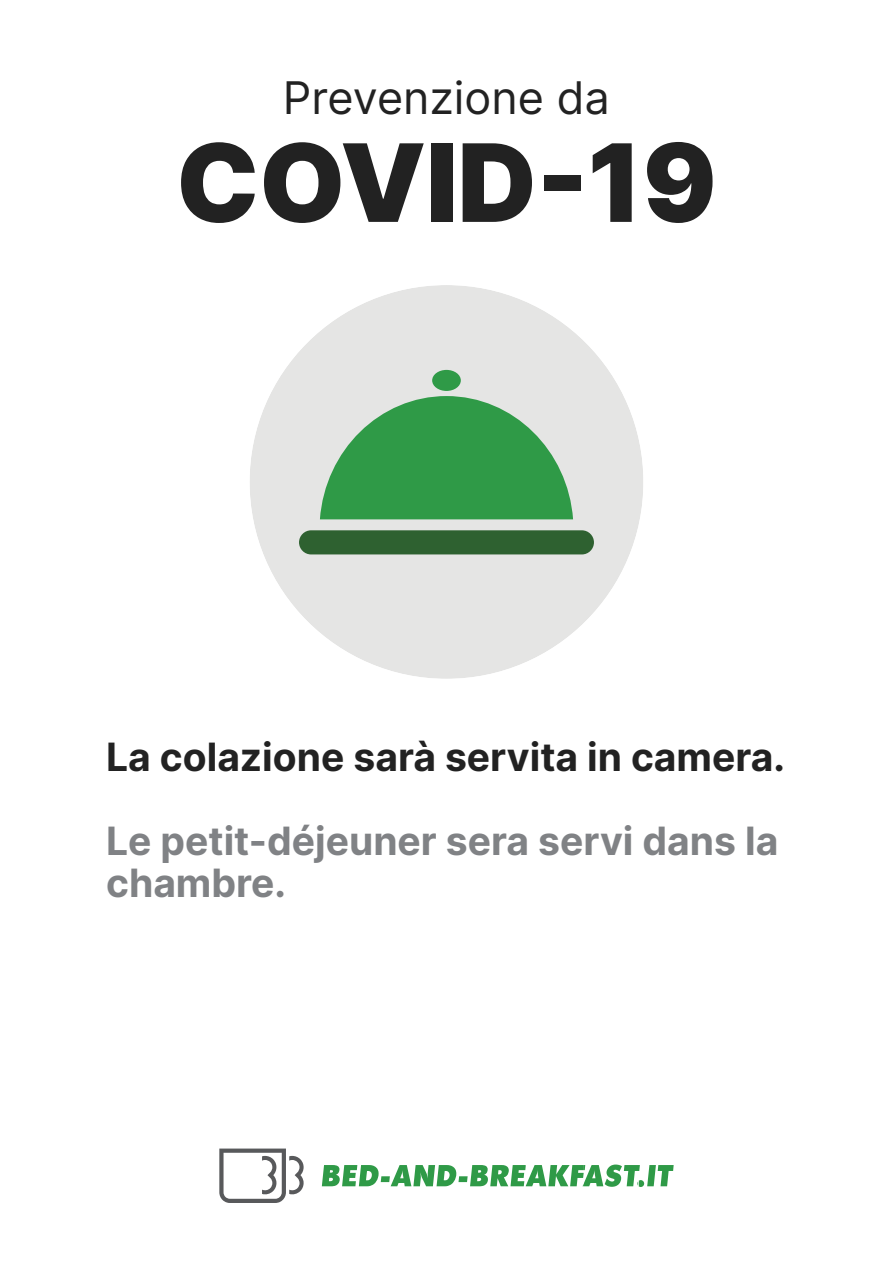
<style>
.page{position:relative;width:893px;height:1263px;background:#fff}
.page>*{position:absolute;margin:0;border:0;box-sizing:border-box;transform-origin:0 0}
.t1{font:900 108px "Inter";color:#222}
.t2{font:45px "Inter";color:#222}
.t3{font:700 39px/42px "Inter";color:#808285}
.t4{font:700 39px "Inter";color:#222}
</style>
<div class="page">
<div style="left:250px;top:285px;width:393px;height:394px;background:#e5e5e4;border-radius:50%"></div>
<div style="left:299px;top:530px;width:295px;height:24px;background:#2e6130;border-radius:12px"></div>
<svg style="left:320px;top:396px;width:253px;height:123px"></svg>
<div style="left:432px;top:370px;width:29px;height:21px;background:#2f9a47;border-radius:50%"></div>
<svg style="left:322px;top:1164px;width:352px;height:23px"></svg>
<svg style="left:219px;top:1148px;width:85px;height:55px"></svg>
<p class="t2" style="left:283px;top:65px;width:329px">Prevenzione da</p>
<h1 class="t1" style="left:176px;top:104px;width:542px">COVID-19</h1>
<p class="t4" style="left:106px;top:728px;width:680px">La colazione sarà servita in camera.</p>
<p class="t3" style="left:106px;top:818px;width:674px">Le petit-déjeuner sera servi dans la chambre.</p>
</div>
